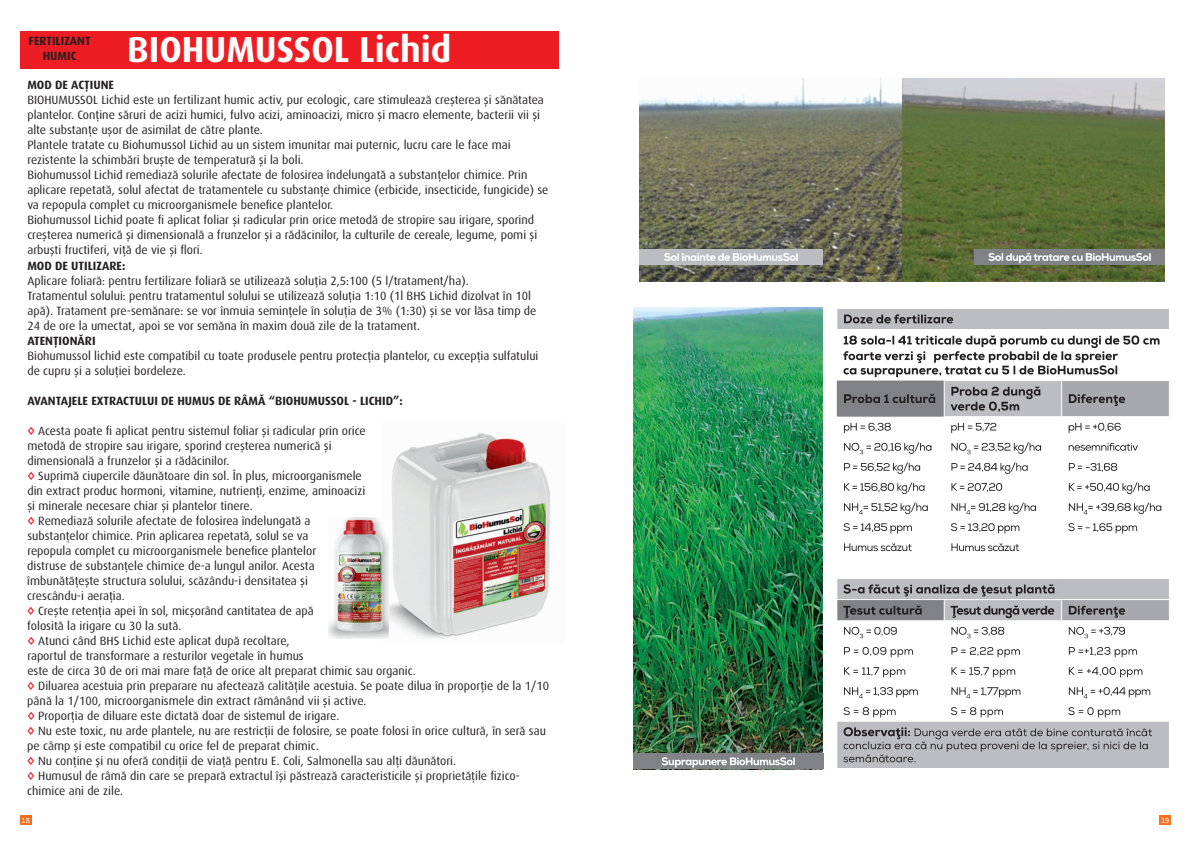
<style>
.page{position:relative;width:1191px;height:842px;background:#fff}
.page>*{position:absolute;margin:0;border:0;box-sizing:border-box;transform-origin:0 0}
.t1{font:700 36px "Dax Pro";color:#fff}
.t2{font:12px/15px "Dax Pro";color:#231f20}
.t3{font:700 12px/15px "Dax Pro";color:#231f20;text-align:center}
.t4{font:8px "Calibri";color:#fff}
.s1{font-weight:700}
.s2{font-weight:700;color:#ee1d23}
</style>
<div class="page">
<img style="left:389px;top:433px;width:162px;height:206px">
<div style="left:20px;top:816px;width:12px;height:9px;background:#f37021"></div>
<div style="left:20px;top:31px;width:538px;height:38px;background:#ee1d23"></div>
<img style="left:328px;top:517px;width:61px;height:122px">
<div style="left:1159px;top:816px;width:12px;height:9px;background:#f37021"></div>
<img style="left:639px;top:78px;width:525px;height:204px">
<div style="left:639px;top:249px;width:184px;height:16px;background:#bcbdc0"></div>
<svg style="left:664px;top:253px;width:133px;height:8px"></svg>
<div style="left:974px;top:249px;width:190px;height:16px;background:#808285"></div>
<svg style="left:988px;top:253px;width:162px;height:10px"></svg>
<div style="left:837px;top:309px;width:331px;height:20px;background:#bcbdc0"></div>
<div style="left:837px;top:722px;width:331px;height:46px;background:#bcbdc0"></div>
<svg style="left:1168px;top:309px;width:1px;height:20px"></svg>
<svg style="left:844px;top:314px;width:109px;height:9px"></svg>
<img style="left:634px;top:307px;width:189px;height:446px">
<div style="left:633px;top:753px;width:190px;height:16px;background:#808285"></div>
<svg style="left:661px;top:757px;width:134px;height:10px"></svg>
<svg style="left:836px;top:335px;width:333px;height:383px"></svg>
<svg style="left:878px;top:762px;width:7px;height:2px"></svg>
<svg style="left:843px;top:727px;width:309px;height:35px;background:#a7a7aa"></svg>
<p class="t3" style="left:29px;top:33px;width:64px">FERTILIZANT<br>HUMIC</p>
<p class="t1" style="left:127px;top:27px;width:326px">BIOHUMUSSOL Lichid</p>
<p class="t2" style="left:27px;top:77px;width:518px"><span class="s1">MOD DE ACŢIUNE<br></span>BIOHUMUSSOL Lichid este un fertilizant humic activ, pur ecologic, care stimulează creșterea și sănătatea plantelor. Conține săruri de acizi humici, fulvo acizi, aminoacizi, micro și macro elemente, bacterii vii și alte substanțe ușor de asimilat de către plante.</p>
<p class="t2" style="left:27px;top:137px;width:485px">Plantele tratate cu Biohumussol Lichid au un sistem imunitar mai puternic, lucru care le face mai rezistente la schimbări bruște de temperatură și la boli.</p>
<p class="t2" style="left:27px;top:167px;width:522px">Biohumussol Lichid remediază solurile afectate de folosirea îndelungată a substanțelor chimice. Prin aplicare repetată, solul afectat de tratamentele cu substanțe chimice (erbicide, insecticide, fungicide) se va repopula complet cu microorganismele benefice plantelor.</p>
<p class="t2" style="left:27px;top:212px;width:511px">Biohumussol Lichid poate fi aplicat foliar și radicular prin orice metodă de stropire sau irigare, sporind creșterea numerică și dimensională a frunzelor și a rădăcinilor, la culturile de cereale, legume, pomi și arbuști fructiferi, viță de vie și flori.</p>
<p class="t2" style="left:27px;top:257px;width:511px"><span class="s1">MOD DE UTILIZARE:<br></span>Aplicare foliară: pentru fertilizare foliară se utilizează soluția 2,5:100 (5 l/tratament/ha).<br>Tratamentul solului: pentru tratamentul solului se utilizează soluția 1:10 (1l BHS Lichid dizolvat în 10l apă). Tratament pre-semănare: se vor înmuia semințele în soluția de 3% (1:30) și se vor lăsa timp de 24 de ore la umectat, apoi se vor semăna în maxim două zile de la tratament.</p>
<p class="t2" style="left:27px;top:348px;width:512px">Biohumussol lichid este compatibil cu toate produsele pentru protecția plantelor, cu excepția sulfatului de cupru și a soluției bordeleze.</p>
<p class="t3" style="left:27px;top:393px;width:377px">AVANTAJELE EXTRACTULUI DE HUMUS DE RÂMĂ “BIOHUMUSSOL - LICHID”:</p>
<p class="t3" style="left:27px;top:332px;width:70px">ATENȚIONĂRI</p>
<p class="t2" style="left:27px;top:423px;width:340px"><span class="s2">◊</span> Acesta poate fi aplicat pentru sistemul foliar și radicular prin orice metodă de stropire sau irigare, sporind creșterea numerică și dimensională a frunzelor și a rădăcinilor.</p>
<p class="t2" style="left:27px;top:468px;width:339px"><span class="s2">◊</span> Suprimă ciupercile dăunătoare din sol. În plus, microorganismele din extract produc hormoni, vitamine, nutrienţi, enzime, aminoacizi și minerale necesare chiar și plantelor tinere.<br><span class="s2">◊</span> Remediază solurile afectate de folosirea îndelungată a substanţelor chimice. Prin aplicarea repetată, solul se va<br>repopula complet cu microorganismele benefice plantelor<br>distruse de substanţele chimice de-a lungul anilor. Acesta îmbunătăţește structura solului, scăzându-i densitatea și crescându-i aeraţia.<br><span class="s2">◊</span> Crește retenţia apei în sol, micșorând cantitatea de apă<br>folosită la irigare cu 30 la sută.</p>
<p class="t2" style="left:27px;top:633px;width:390px"><span class="s2">◊</span> Atunci când BHS Lichid este aplicat după recoltare,<br>raportul de transformare a resturilor vegetale în humus<br>este de circa 30 de ori mai mare faţă de orice alt preparat chimic sau organic.</p>
<p class="t2" style="left:27px;top:678px;width:523px"><span class="s2">◊</span> Diluarea acestuia prin preparare nu afectează calităţile acestuia. Se poate dilua în proporţie de la 1/10 până la 1/100, microorganismele din extract rămânând vii și active.</p>
<p class="t2" style="left:27px;top:708px;width:314px"><span class="s2">◊</span> Proporţia de diluare este dictată doar de sistemul de irigare.</p>
<p class="t2" style="left:27px;top:723px;width:520px"><span class="s2">◊</span> Nu este toxic, nu arde plantele, nu are restricţii de folosire, se poate folosi în orice cultură, în seră sau pe câmp și este compatibil cu orice fel de preparat chimic.<br><span class="s2">◊</span> Nu conţine și nu oferă condiţii de viaţă pentru E. Coli, Salmonella sau alţi dăunători.</p>
<p class="t2" style="left:27px;top:768px;width:494px"><span class="s2">◊</span> Humusul de râmă din care se prepară extractul își păstrează caracteristicile și proprietăţile fizico&shy;chimice ani de zile.</p>
<p class="t4" style="left:22px;top:815px;width:10px">18</p>
<p class="t4" style="left:1161px;top:815px;width:10px">19</p>
</div>
